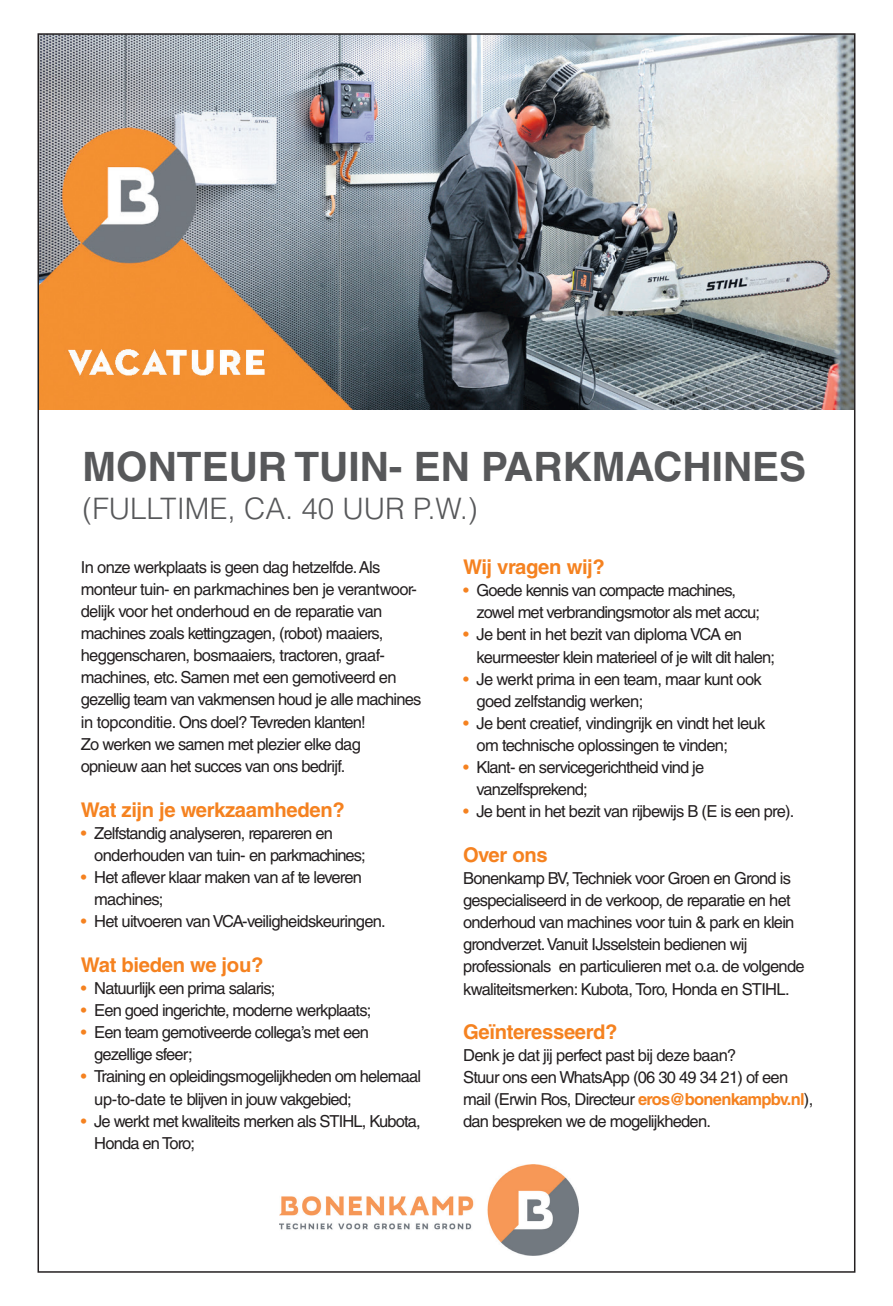
<style>
.page{position:relative;width:893px;height:1306px;background:#fff}
.page>*{position:absolute;margin:0;border:0;box-sizing:border-box;transform-origin:0 0}
.t1{font:700 40.5px "Helvetica LT Std";color:#57585a}
.t2{font:300 29.55px "Helvetica LT Std";color:#57585a}
.t3{font:700 20.25px "Helvetica LT Std";letter-spacing:-.015em;color:#f58220}
.t4{font:16.5px/22.2px "Helvetica LT Std";letter-spacing:-.045em;color:#231f20}
.s1{color:#f58220}
.s2{font-weight:700;color:#f58220}
</style>
<div class="page">
<img style="left:41px;top:36px;width:811px;height:373px">
<img style="left:280px;top:1164px;width:298px;height:91px">
<h1 class="t1" style="left:82px;top:442px;width:725px">MONTEUR TUIN- EN PARKMACHINES</h1>
<h2 class="t2" style="left:82px;top:490px;width:397px">(FULLTIME, CA. 40 UUR P.W.)</h2>
<p class="t4" style="left:81px;top:555px;width:342px">In onze werkplaats is geen dag hetzelfde. Als monteur tuin- en parkmachines ben je verantwoor&shy;delijk voor het onderhoud en de reparatie van machines zoals kettingzagen, (robot) maaiers, heggenscharen, bosmaaiers, tractoren, graaf&shy;machines, etc. Samen met een gemotiveerd en gezellig team van vakmensen houd je alle machines in topconditie. Ons doel? Tevreden klanten!<br>Zo werken we samen met plezier elke dag opnieuw aan het succes van ons bedrijf.</p>
<p class="t3" style="left:81px;top:797px;width:266px">Wat zijn je werkzaamheden?</p>
<p class="t4" style="left:94px;top:822px;width:273px;text-indent:-13px"><span class="s1">•</span> Zelfstandig analyseren, repareren en onderhouden van tuin- en parkmachines;</p>
<p class="t4" style="left:94px;top:866px;width:269px;text-indent:-13px"><span class="s1">•</span> Het aflever klaar maken van af te leveren machines;</p>
<p class="t4" style="left:81px;top:910px;width:306px"><span class="s1">•</span> Het uitvoeren van VCA-veiligheidskeuringen.</p>
<p class="t3" style="left:81px;top:952px;width:184px">Wat bieden we jou?</p>
<p class="t4" style="left:81px;top:976px;width:196px"><span class="s1">•</span> Natuurlijk een prima salaris;</p>
<p class="t4" style="left:81px;top:999px;width:292px"><span class="s1">•</span> Een goed ingerichte, moderne werkplaats;</p>
<p class="t4" style="left:94px;top:1021px;width:276px;text-indent:-13px"><span class="s1">•</span> Een team gemotiveerde collega’s met een gezellige sfeer;</p>
<p class="t4" style="left:94px;top:1065px;width:328px;text-indent:-13px"><span class="s1">•</span> Training en opleidingsmogelijkheden om helemaal up-to-date te blijven in jouw vakgebied;</p>
<p class="t4" style="left:94px;top:1109px;width:328px;text-indent:-13px"><span class="s1">•</span> Je werkt met kwaliteits merken als STIHL, Kubota,<br>Honda en Toro;</p>
<p class="t3" style="left:463px;top:554px;width:143px">Wij vragen wij?</p>
<p class="t4" style="left:477px;top:579px;width:285px;text-indent:-13px"><span class="s1">•</span> Goede kennis van compacte machines, zowel met verbrandingsmotor als met accu;</p>
<p class="t4" style="left:477px;top:623px;width:300px;text-indent:-13px"><span class="s1">•</span> Je bent in het bezit van diploma VCA en keurmeester klein materieel of je wilt dit halen;</p>
<p class="t4" style="left:477px;top:667px;width:287px;text-indent:-13px"><span class="s1">•</span> Je werkt prima in een team, maar kunt ook goed zelfstandig werken;</p>
<p class="t4" style="left:477px;top:712px;width:290px;text-indent:-13px"><span class="s1">•</span> Je bent creatief, vindingrijk en vindt het leuk om technische oplossingen te vinden;</p>
<p class="t4" style="left:477px;top:756px;width:229px;text-indent:-13px"><span class="s1">•</span> Klant- en servicegerichtheid vind je vanzelfsprekend;</p>
<p class="t4" style="left:463px;top:800px;width:333px"><span class="s1">•</span> Je bent in het bezit van rijbewijs B (E is een pre).</p>
<p class="t3" style="left:463px;top:842px;width:86px">Over ons</p>
<p class="t4" style="left:463px;top:866px;width:343px">Bonenkamp BV, Techniek voor Groen en Grond is gespecialiseerd in de verkoop, de reparatie en het onderhoud van machines voor tuin &amp; park en klein grondverzet. Vanuit IJsselstein bedienen wij professionals en particulieren met o.a. de volgende kwaliteitsmerken: Kubota, Toro, Honda en STIHL.</p>
<p class="t3" style="left:463px;top:1019px;width:156px">Geïnteresseerd?</p>
<p class="t4" style="left:463px;top:1043px;width:352px">Denk je dat jij perfect past bij deze baan?<br>Stuur ons een WhatsApp (06 30 49 34 21) of een mail (Erwin Ros, Directeur <span class="s2">eros@bonenkampbv.nl</span>), dan bespreken we de mogelijkheden.</p>
</div>
